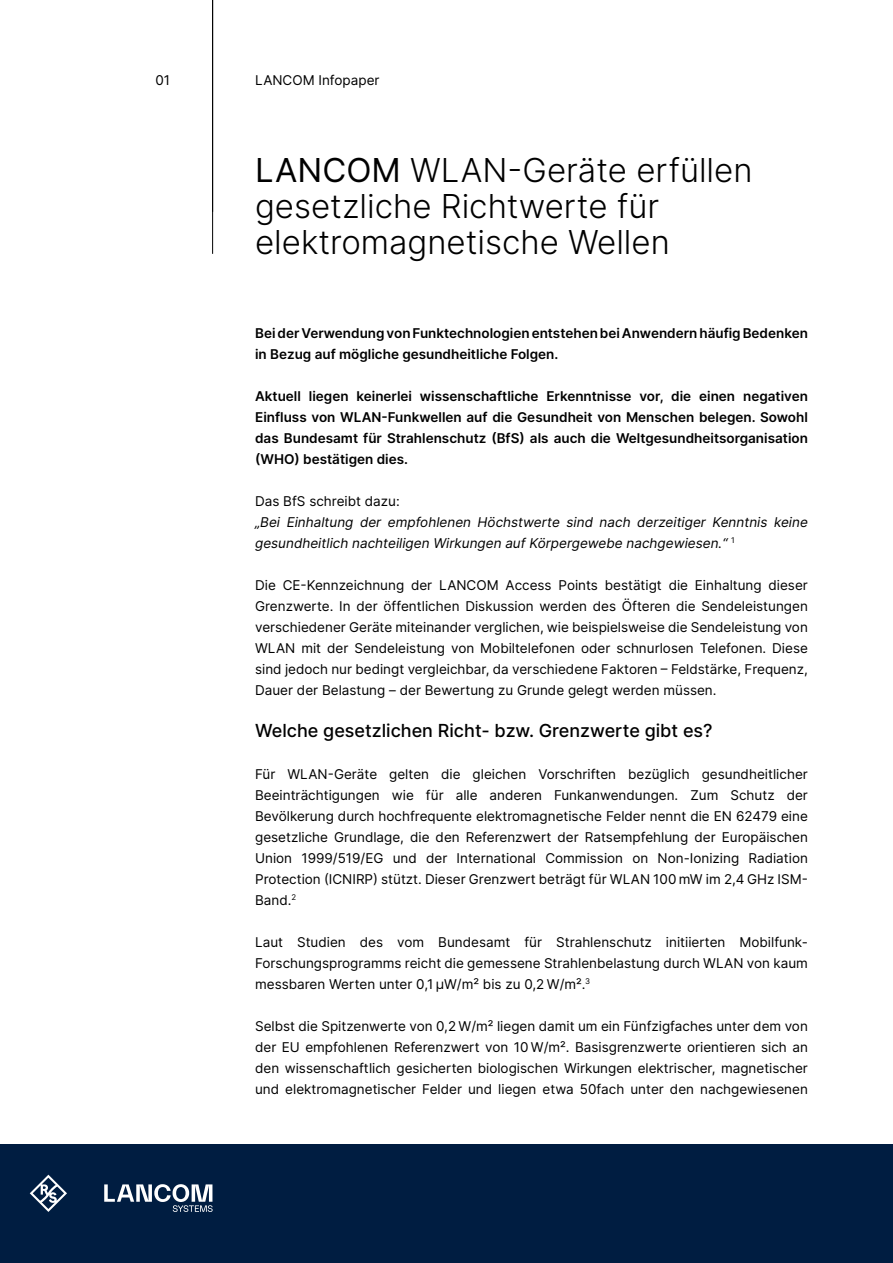
<style>
.page{position:relative;width:893px;height:1263px;background:#fff}
.page>*{position:absolute;margin:0;border:0;box-sizing:border-box;transform-origin:0 0}
.t1{font:300 33px/36px "Inter";color:#000}
.t2{font:500 18px "Inter";color:#000}
.t3{font:13.5px/21px "Inter";color:#000;text-align:justify}
.t4{font:600 13.5px/21px "Inter";color:#000}
.t5{font:italic 13.5px/21px "Inter";color:#000}
.s1{font-weight:400}
</style>
<div class="page">
<div style="left:0;top:1144px;width:893px;height:119px;background:#001d41"></div>
<svg style="left:30px;top:1175px;width:37px;height:37px"></svg>
<svg style="left:104px;top:1184px;width:109px;height:28px"></svg>
<hr style="left:212px;top:0;width:1px;height:254px;background:#000">
<p class="t3" style="left:155px;top:69px;width:16px">01</p>
<p class="t3" style="left:255px;top:69px;width:126px">LANCOM Infopaper</p>
<h1 class="t1" style="left:255px;top:151px;width:499px"><span class="s1">LANCOM</span> WLAN-Geräte erfüllen gesetzliche Richtwerte für elektromagnetische Wellen</h1>
<p class="t4" style="left:255px;top:322px;width:554px">Bei der Verwendung von Funktechnologien entstehen bei Anwendern häufig Bedenken in Bezug auf mögliche gesundheitliche Folgen.</p>
<p class="t4" style="left:255px;top:385px;width:554px;text-align:justify">Aktuell liegen keinerlei wissenschaftliche Erkenntnisse vor, die einen negativen Einfluss von WLAN-Funkwellen auf die Gesundheit von Menschen belegen. Sowohl das Bundesamt für Strahlenschutz (BfS) als auch die Weltgesundheitsorganisation (WHO) bestätigen dies.</p>
<p class="t3" style="left:255px;top:490px;width:146px">Das BfS schreibt dazu:</p>
<p class="t5" style="left:255px;top:511px;width:554px">„Bei Einhaltung der empfohlenen Höchstwerte sind nach derzeitiger Kenntnis keine gesundheitlich nachteiligen Wirkungen auf Körpergewebe nachgewiesen.“ <sup>1</sup></p>
<p class="t3" style="left:255px;top:574px;width:554px">Die CE-Kennzeichnung der LANCOM Access Points bestätigt die Einhaltung dieser Grenzwerte. In der öffentlichen Diskussion werden des Öfteren die Sendeleistungen verschiedener Geräte miteinander verglichen, wie beispielsweise die Sendeleistung von WLAN mit der Sendeleistung von Mobiltelefonen oder schnurlosen Telefonen. Diese sind jedoch nur bedingt vergleichbar, da verschiedene Faktoren – Feldstärke, Frequenz, Dauer der Belastung – der Bewertung zu Grunde gelegt werden müssen.</p>
<h2 class="t2" style="left:255px;top:717px;width:459px">Welche gesetzlichen Richt- bzw. Grenzwerte gibt es?</h2>
<p class="t3" style="left:255px;top:763px;width:554px">Für WLAN-Geräte gelten die gleichen Vorschriften bezüglich gesundheitlicher Beeinträchtigungen wie für alle anderen Funkanwendungen. Zum Schutz der Bevölkerung durch hochfrequente elektromagnetische Felder nennt die EN 62479 eine gesetzliche Grundlage, die den Referenzwert der Ratsempfehlung der Europäischen Union 1999/519/EG und der International Commission on Non-Ionizing Radiation Protection (ICNIRP) stützt. Dieser Grenzwert beträgt für WLAN 100 mW im 2,4 GHz ISM-Band.<sup>2</sup></p>
<p class="t3" style="left:255px;top:931px;width:554px">Laut Studien des vom Bundesamt für Strahlenschutz initiierten Mobilfunk-Forschungsprogramms reicht die gemessene Strahlenbelastung durch WLAN von kaum messbaren Werten unter 0,1 μW/m² bis zu 0,2 W/m².<sup>3</sup></p>
<p class="t3" style="left:255px;top:1015px;width:554px">Selbst die Spitzenwerte von 0,2 W/m² liegen damit um ein Fünfzigfaches unter dem von der EU empfohlenen Referenzwert von 10 W/m². Basisgrenzwerte orientieren sich an den wissenschaftlich gesicherten biologischen Wirkungen elektrischer, magnetischer und elektromagnetischer Felder und liegen etwa 50fach unter den nachgewiesenen</p>
</div>
